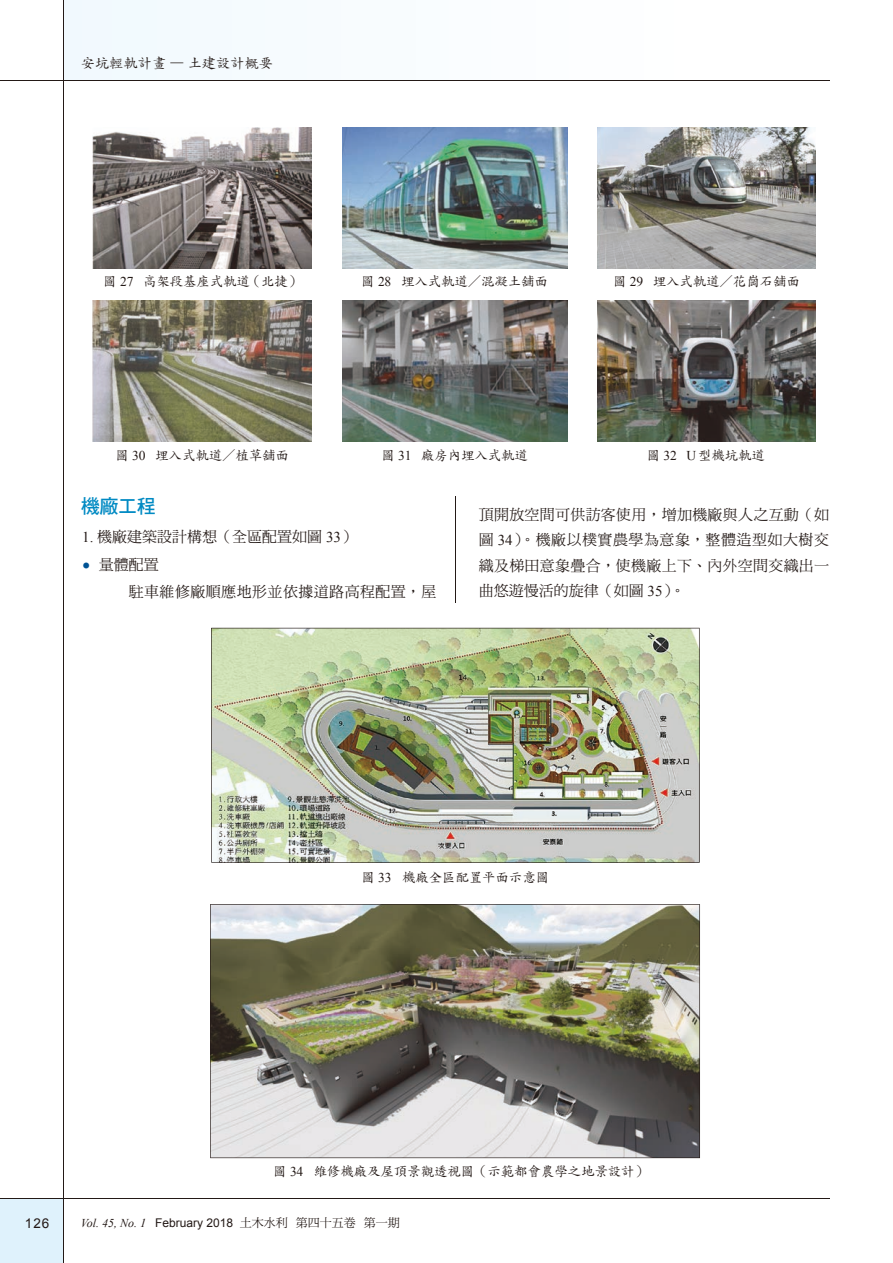
<style>
.page{position:relative;width:893px;height:1263px;background:#fff}
.page>*{position:absolute;margin:0;border:0;box-sizing:border-box;transform-origin:0 0}
.t1{font:19.5px "DF Hei Std W7";color:#008ac3}
.t2{font:15px/25.5px "DF Ming Std W5";letter-spacing:.02em;color:#231916;text-align:justify}
.t3{font:15px/27.9px "DF Ming Std W5";color:#231916}
.t4{font:14.25px "DF Kai Shu Std W5";color:#231916}
.t5{font:13.5px "DF Kai Shu Std W5";letter-spacing:-.01em;color:#231916}
.t6{font:13.5px "Arial";color:#231916}
.t7{font:12px "Arial";color:#231916}
.s1{font-family:"DF Hei Std W3"}
.s2{font-family:"Times New Roman"}
.s3{font-family:"Times New Roman";font-style:italic}
.s4{font-family:"DF Ming Std W5"}
</style>
<div class="page">
<div style="left:64px;top:0;width:765px;height:81px;background:#f9fdff"></div>
<div style="left:0;top:1199px;width:64px;height:64px;background:#dff2fc"></div>
<hr style="left:0;top:81px;width:829px;height:1px;background:#231916">
<hr style="left:64px;top:0;width:1px;height:1263px;background:#231916">
<hr style="left:0;top:1199px;width:829px;height:1px;background:#231916">
<hr style="left:455px;top:496px;width:1px;height:107px;background:#231916">
<img style="left:211px;top:628px;width:489px;height:235px">
<img style="left:93px;top:301px;width:219px;height:141px">
<img style="left:93px;top:128px;width:219px;height:141px">
<img style="left:342px;top:301px;width:225px;height:141px">
<img style="left:342px;top:128px;width:225px;height:141px">
<img style="left:597px;top:301px;width:218px;height:141px">
<img style="left:597px;top:128px;width:218px;height:141px">
<img style="left:210px;top:904px;width:490px;height:254px">
<p class="t4" style="left:81px;top:55px;width:194px">安坑輕軌計畫 <span class="s1">—</span> 土建設計概要</p>
<p class="t5" style="left:103px;top:273px;width:200px">圖 <span class="s2">27</span> 高架段基座式軌道（北捷）</p>
<p class="t5" style="left:361px;top:273px;width:188px">圖 <span class="s2">28</span> 埋入式軌道／混凝土舖面</p>
<p class="t5" style="left:613px;top:273px;width:188px">圖 <span class="s2">29</span> 埋入式軌道／花崗石舖面</p>
<p class="t5" style="left:116px;top:448px;width:175px">圖 <span class="s2">30</span> 埋入式軌道／植草舖面</p>
<p class="t5" style="left:381px;top:448px;width:148px">圖 <span class="s2">31</span> 廠房內埋入式軌道</p>
<p class="t5" style="left:647px;top:448px;width:120px">圖 <span class="s2">32 U</span>型機坑軌道</p>
<h1 class="t1" style="left:81px;top:496px;width:77px">機廠工程</h1>
<p class="t3" style="left:99px;top:522px;width:259px;text-indent:-16px"><span class="s2">1.</span> 機廠建築設計構想（全區配置如圖 <span class="s2">33</span>）量體配置</p>
<p class="t2" style="left:129px;top:578px;width:309px">駐車維修廠順應地形並依據道路高程配置，屋</p>
<p class="t2" style="left:479px;top:501px;width:352px">頂開放空間可供訪客使用，增加機廠與人之互動（如圖 <span class="s2">34</span>）。機廠以樸實農學為意象，整體造型如大樹交織及梯田意象疊合，使機廠上下、內外空間交織出一曲悠遊慢活的旋律（如圖 <span class="s2">35</span>）。</p>
<p class="t5" style="left:362px;top:869px;width:189px">圖 <span class="s2">33</span> 機廠全區配置平面示意圖</p>
<p class="t6" style="left:25px;top:1215px;width:26px">126</p>
<p class="t5" style="left:273px;top:1164px;width:376px">圖 <span class="s2">34</span> 維修機廠及屋頂景觀透視圖（示範都會農學之地景設計）</p>
<p class="t7" style="left:81px;top:1215px;width:321px"><span class="s3">Vol. 45, No. 1</span> February 2018 <span class="s4">土木水利 第四十五卷 第一期</span></p>
</div>
